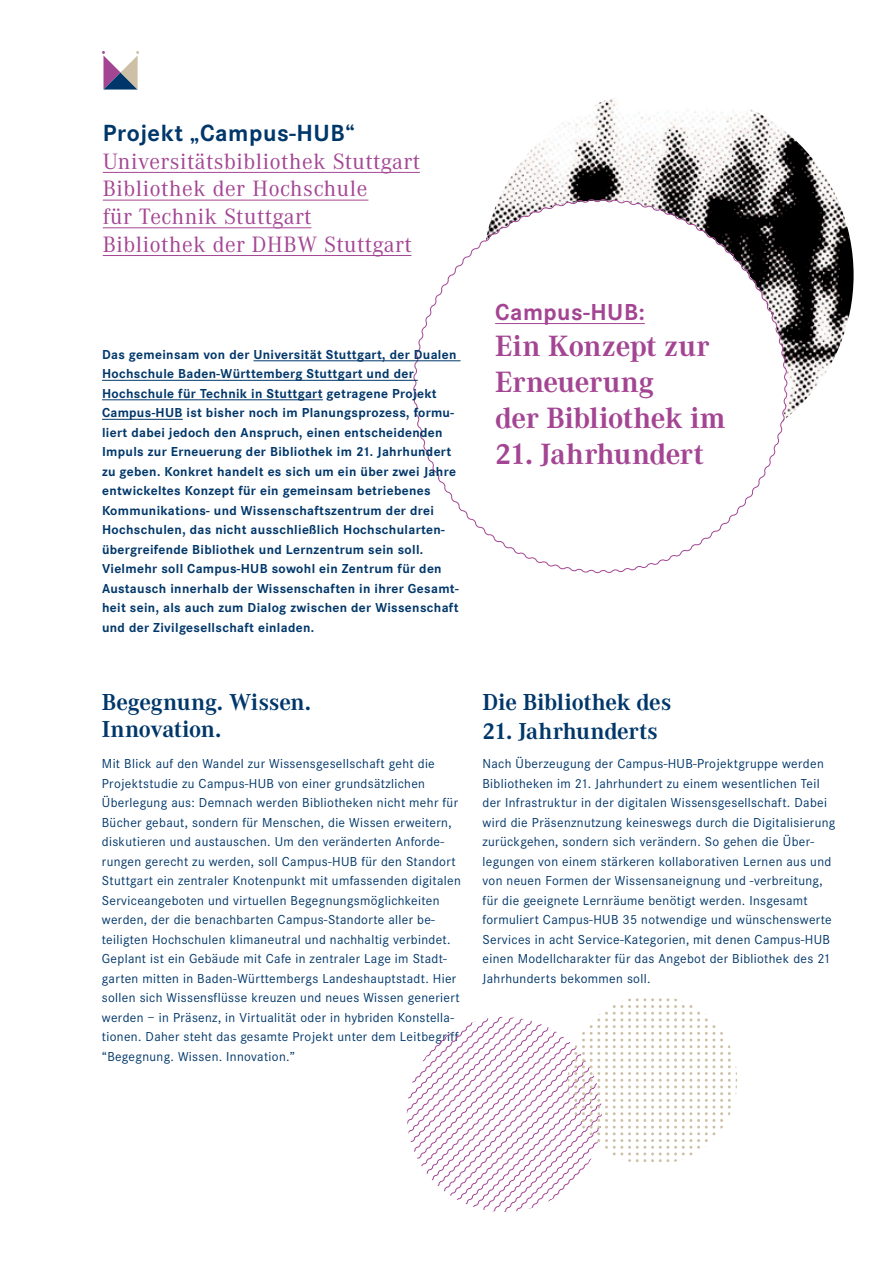
<style>
.page{position:relative;width:893px;height:1263px;background:#fff}
.page>*{position:absolute;margin:0;border:0;box-sizing:border-box;transform-origin:0 0}
.t1{font:700 30.45px "Corporate A";letter-spacing:-.015em;color:#a44593}
.t2{font:700 24.3px "Corporate S";letter-spacing:.025em;color:#00376a}
.t3{font:700 24px "Corporate A";letter-spacing:-.015em;color:#00376a}
.Fließtext{font:700 24px "Corporate S";letter-spacing:.025em;color:#a44593}
.t4{font:23.1px/27.8px "Corporate A";letter-spacing:.025em;color:#a44694}
.Fließtext-2{font:13.5px/19.5px "Corporate S";letter-spacing:.025em;color:#00376a}
.Fließtext-3{font:700 13.5px/19.5px "Corporate S";letter-spacing:.025em;color:#00376a}
</style>
<div class="page">
<img style="left:483px;top:90px;width:371px;height:371px;border-radius:186px">
<svg style="left:412px;top:198px;width:376px;height:376px"></svg>
<hr style="left:495px;top:323px;width:150px;height:1px;background:#a44593">
<svg style="left:407px;top:998px;width:330px;height:214px"></svg>
<hr style="left:253px;top:361px;width:208px;height:1px;background:#00376a">
<hr style="left:102px;top:380px;width:316px;height:1px;background:#00376a">
<hr style="left:102px;top:400px;width:221px;height:1px;background:#00376a">
<hr style="left:102px;top:419px;width:81px;height:1px;background:#00376a">
<hr style="left:103px;top:172px;width:317px;height:1px;background:#a44694">
<hr style="left:103px;top:200px;width:265px;height:1px;background:#a44694">
<hr style="left:103px;top:228px;width:208px;height:1px;background:#a44694">
<hr style="left:103px;top:255px;width:308px;height:1px;background:#a44694">
<svg style="left:102px;top:51px;width:37px;height:39px"></svg>
<h2 class="t2" style="left:103px;top:119px;width:253px">Projekt „Campus-HUB“</h2>
<h3 class="t4" style="left:103px;top:148px;width:319px">Universitätsbibliothek Stuttgart<br>Bibliothek der Hochschule<br>für Technik Stuttgart<br>Bibliothek der DHBW Stuttgart</h3>
<p class="Fließtext-3" style="left:102px;top:345px;width:358px">Das gemeinsam von der Universität Stuttgart, der Dualen Hochschule Baden-Württemberg Stuttgart und der Hochschule für Technik in Stuttgart getragene Projekt Campus-HUB ist bisher noch im Planungsprozess, formu&shy;liert dabei jedoch den Anspruch, einen entscheidenden Impuls zur Erneuerung der Bibliothek im 21. Jahrhundert zu geben. Konkret handelt es sich um ein über zwei Jahre entwickeltes Konzept für ein gemeinsam betriebenes Kommunikations- und Wissenschaftszentrum der drei Hochschulen, das nicht ausschließlich Hochschularten&shy;übergreifende Bibliothek und Lernzentrum sein soll.<br>Vielmehr soll Campus-HUB sowohl ein Zentrum für den Austausch innerhalb der Wissenschaften in ihrer Gesamt&shy;heit sein, als auch zum Dialog zwischen der Wissenschaft und der Zivilgesellschaft einladen.</p>
<p class="Fließtext" style="left:495px;top:298px;width:151px">Campus-HUB:</p>
<p class="t1" style="left:495px;top:329px;width:216px">Ein Konzept zur</p>
<p class="t1" style="left:495px;top:365px;width:160px">Erneuerung</p>
<p class="t1" style="left:495px;top:401px;width:232px">der Bibliothek im</p>
<p class="t1" style="left:495px;top:437px;width:210px">21. Jahrhundert</p>
<p class="t3" style="left:102px;top:689px;width:211px">Begegnung. Wissen.</p>
<p class="t3" style="left:102px;top:716px;width:121px">Innovation.</p>
<p class="Fließtext-2" style="left:102px;top:754px;width:360px">Mit Blick auf den Wandel zur Wissensgesellschaft geht die Projektstudie zu Campus-HUB von einer grundsätzlichen Überlegung aus: Demnach werden Bibliotheken nicht mehr für Bücher gebaut, sondern für Menschen, die Wissen erweitern, diskutieren und austauschen. Um den veränderten Anforde&shy;rungen gerecht zu werden, soll Campus-HUB für den Standort Stuttgart ein zentraler Knotenpunkt mit umfassenden digitalen Serviceangeboten und virtuellen Begegnungsmöglichkeiten werden, der die benachbarten Campus-Standorte aller be&shy;teiligten Hochschulen klimaneutral und nachhaltig verbindet.<br>Geplant ist ein Gebäude mit Cafe in zentraler Lage im Stadt&shy;garten mitten in Baden-Württembergs Landeshauptstadt. Hier sollen sich Wissensflüsse kreuzen und neues Wissen generiert werden – in Präsenz, in Virtualität oder in hybriden Konstella&shy;tionen. Daher steht das gesamte Projekt unter dem Leitbegriff “Begegnung. Wissen. Innovation.”</p>
<p class="t3" style="left:483px;top:689px;width:190px">Die Bibliothek des</p>
<p class="t3" style="left:483px;top:717px;width:177px">21. Jahrhunderts</p>
<p class="Fließtext-2" style="left:483px;top:754px;width:354px">Nach Überzeugung der Campus-HUB-Projektgruppe werden Bibliotheken im 21. Jahrhundert zu einem wesentlichen Teil der Infrastruktur in der digitalen Wissensgesellschaft. Dabei wird die Präsenznutzung keineswegs durch die Digitalisierung zurückgehen, sondern sich verändern. So gehen die Über&shy;legungen von einem stärkeren kollaborativen Lernen aus und von neuen Formen der Wissensaneignung und -verbreitung, für die geeignete Lernräume benötigt werden. Insgesamt formuliert Campus-HUB 35 notwendige und wünschenswerte Services in acht Service-Kategorien, mit denen Campus-HUB einen Modellcharakter für das Angebot der Bibliothek des 21<br>Jahrhunderts bekommen soll.</p>
</div>
